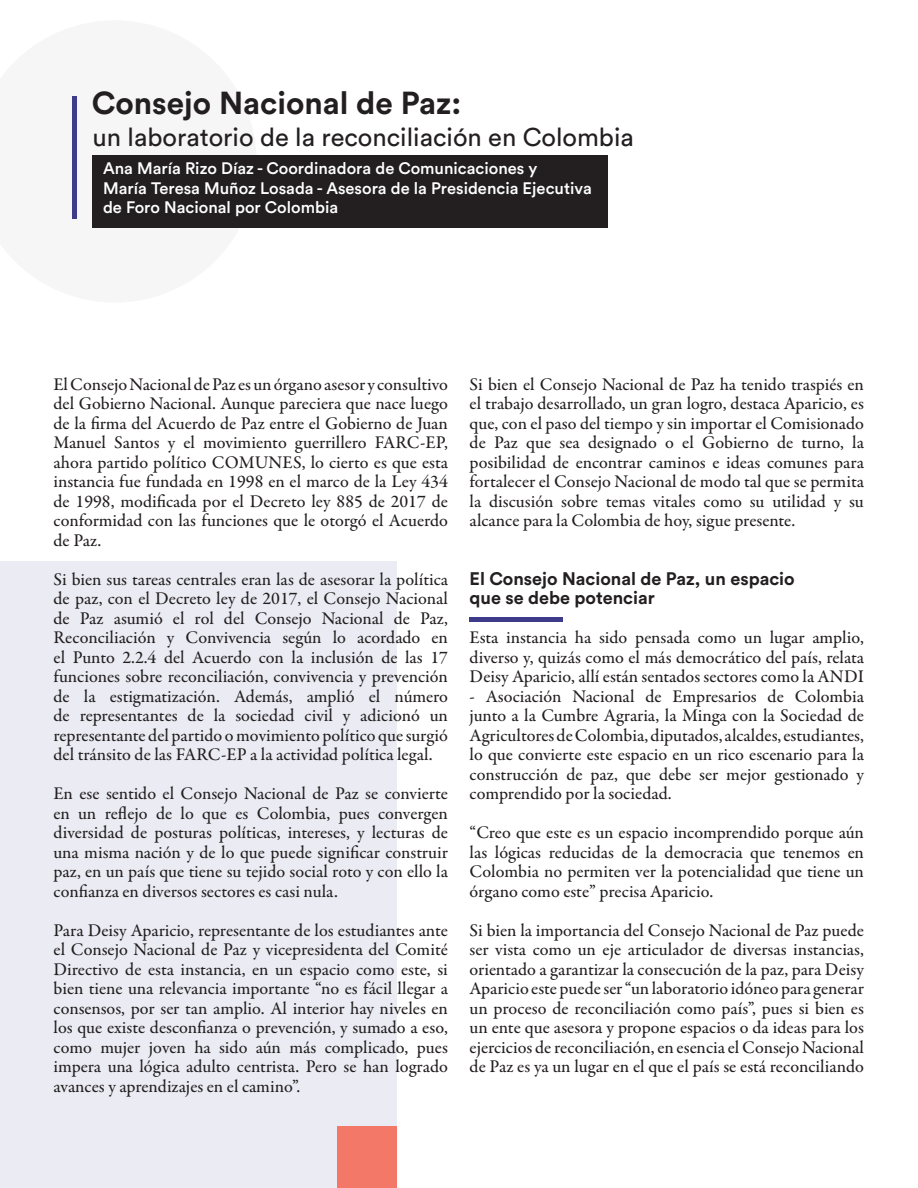
<style>
.page{position:relative;width:918px;height:1188px;background:#fff}
.page>*{position:absolute;margin:0;border:0;box-sizing:border-box;transform-origin:0 0}
.t1{font:700 31.5px "Circular Std";color:#231f20}
.t2{font:25.5px "Circular Std";color:#231f20}
.t3{font:500 18px/19.5px "Garamond Premr Pro";color:#231f20;text-align:justify}
.t4{font:700 18px "Circular Std";color:#231f20}
.t5{font:500 16.5px/19.5px "Circular Std";color:#fff}
</style>
<div class="page">
<div style="left:0;top:561px;width:396px;height:627px;background:#ebebf3"></div>
<hr style="left:72px;top:96px;width:4px;height:123px;background:#3d3b8a">
<div style="left:92px;top:155px;width:515px;height:73px;background:#231f20"></div>
<hr style="left:469px;top:617px;width:94px;height:4px;background:#3d3b8a">
<div style="left:337px;top:1127px;width:59px;height:61px;background:#f37867"></div>
<p class="t1" style="left:92px;top:83px;width:371px">Consejo Nacional de Paz:</p>
<p class="t2" style="left:92px;top:122px;width:543px">un laboratorio de la reconciliación en Colombia</p>
<p class="t5" style="left:103px;top:158px;width:436px">Ana María Rizo Díaz - Coordinadora de Comunicaciones y</p>
<p class="t5" style="left:103px;top:178px;width:490px">María Teresa Muñoz Losada - Asesora de la Presidencia Ejecutiva de Foro Nacional por Colombia</p>
<p class="t3" style="left:54px;top:375px;width:396px">El Consejo Nacional de Paz es un órgano asesor y consultivo del Gobierno Nacional. Aunque pareciera que nace luego de la firma del Acuerdo de Paz entre el Gobierno de Juan Manuel Santos y el movimiento guerrillero FARC-EP, ahora partido político COMUNES, lo cierto es que esta instancia fue fundada en 1998 en el marco de la Ley 434 de 1998, modificada por el Decreto ley 885 de 2017 de conformidad con las funciones que le otorgó el Acuerdo de Paz.</p>
<p class="t3" style="left:54px;top:570px;width:396px">Si bien sus tareas centrales eran las de asesorar la política de paz, con el Decreto ley de 2017, el Consejo Nacional de Paz asumió el rol del Consejo Nacional de Paz, Reconciliación y Convivencia según lo acordado en el Punto 2.2.4 del Acuerdo con la inclusión de las 17 funciones sobre reconciliación, convivencia y prevención de la estigmatización. Además, amplió el número de representantes de la sociedad civil y adicionó un representante del partido o movimiento político que surgió del tránsito de las FARC-EP a la actividad política legal.</p>
<p class="t3" style="left:54px;top:784px;width:396px">En ese sentido el Consejo Nacional de Paz se convierte en un reflejo de lo que es Colombia, pues convergen diversidad de posturas políticas, intereses, y lecturas de una misma nación y de lo que puede significar construir paz, en un país que tiene su tejido social roto y con ello la confianza en diversos sectores es casi nula.</p>
<p class="t3" style="left:54px;top:921px;width:396px">Para Deisy Aparicio, representante de los estudiantes ante el Consejo Nacional de Paz y vicepresidenta del Comité Directivo de esta instancia, en un espacio como este, si bien tiene una relevancia importante “no es fácil llegar a consensos, por ser tan amplio. Al interior hay niveles en los que existe desconfianza o prevención, y sumado a eso, como mujer joven ha sido aún más complicado, pues impera una lógica adulto centrista. Pero se han logrado avances y aprendizajes en el camino”.</p>
<p class="t3" style="left:470px;top:375px;width:396px">Si bien el Consejo Nacional de Paz ha tenido traspiés en el trabajo desarrollado, un gran logro, destaca Aparicio, es que, con el paso del tiempo y sin importar el Comisionado de Paz que sea designado o el Gobierno de turno, la posibilidad de encontrar caminos e ideas comunes para fortalecer el Consejo Nacional de modo tal que se permita la discusión sobre temas vitales como su utilidad y su alcance para la Colombia de hoy, sigue presente.</p>
<p class="t4" style="left:470px;top:567px;width:327px">El Consejo Nacional de Paz, un espacio</p>
<p class="t4" style="left:470px;top:586px;width:187px">que se debe potenciar</p>
<p class="t3" style="left:470px;top:628px;width:396px">Esta instancia ha sido pensada como un lugar amplio, diverso y, quizás como el más democrático del país, relata Deisy Aparicio, allí están sentados sectores como la ANDI</p>
<p class="t3" style="left:470px;top:687px;width:396px">- Asociación Nacional de Empresarios de Colombia junto a la Cumbre Agraria, la Minga con la Sociedad de Agricultores de Colombia, diputados, alcaldes, estudiantes, lo que convierte este espacio en un rico escenario para la construcción de paz, que debe ser mejor gestionado y comprendido por la sociedad.</p>
<p class="t3" style="left:470px;top:823px;width:396px">“Creo que este es un espacio incomprendido porque aún las lógicas reducidas de la democracia que tenemos en Colombia no permiten ver la potencialidad que tiene un órgano como este” precisa Aparicio.</p>
<p class="t3" style="left:470px;top:921px;width:396px">Si bien la importancia del Consejo Nacional de Paz puede ser vista como un eje articulador de diversas instancias, orientado a garantizar la consecución de la paz, para Deisy Aparicio este puede ser “un laboratorio idóneo para generar un proceso de reconciliación como país”, pues si bien es un ente que asesora y propone espacios o da ideas para los ejercicios de reconciliación, en esencia el Consejo Nacional de Paz es ya un lugar en el que el país se está reconciliando</p>
</div>
